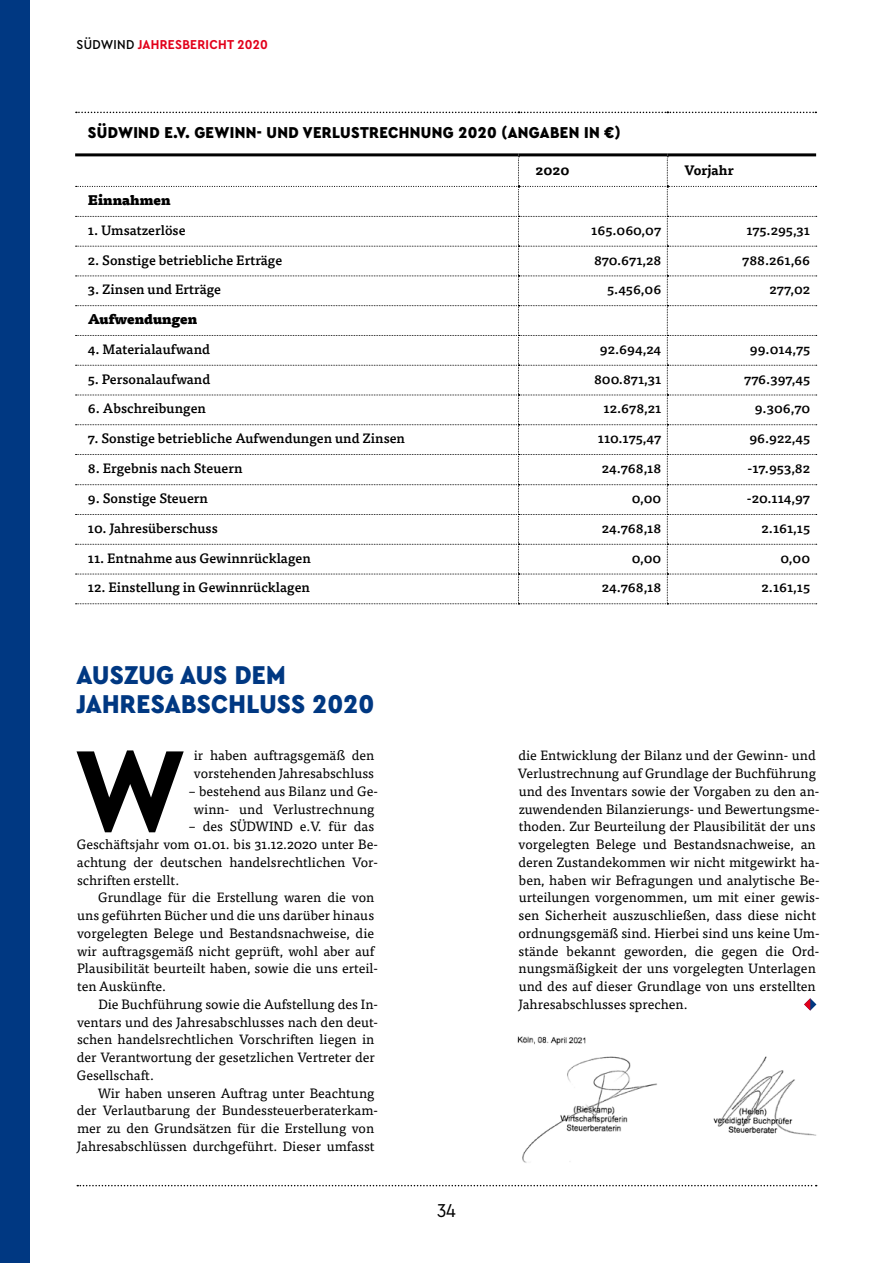
<style>
.page{position:relative;width:893px;height:1263px;background:#fff}
.page>*{position:absolute;margin:0;border:0;box-sizing:border-box;transform-origin:0 0}
.t1{font:700 121.05px "Cera Compact Pro";color:#000}
.t2{font:900 27px/29.2px "Cera Compact Pro";letter-spacing:.01em;color:#003882}
.t3{font:19.5px "Cera Compact Pro";color:#000}
.t4{font:900 16.5px "Cera Compact Pro";letter-spacing:.02em;color:#000}
.t5{font:13.5px/17.7px "Tisa Pro";color:#000}
.t6{font:500 13.5px "Tisa Pro";color:#000}
.t7{font:700 13.5px "Cera Compact Pro";letter-spacing:.02em;color:#e2001a}
.t8{font:900 13.5px "Tisa Pro";color:#000}
.t9{font:700 13.5px "Tisa Pro";color:#000}
.s1{font-weight:500;color:#000}
</style>
<div class="page">
<div style="left:0;top:0;width:30px;height:1263px;background:#003882"></div>
<svg style="left:77px;top:1185px;width:740px;height:1px"></svg>
<svg style="left:804px;top:998px;width:12px;height:12px"></svg>
<img style="left:517px;top:1036px;width:69px;height:9px">
<img style="left:522px;top:1056px;width:295px;height:107px">
<hr style="left:75px;top:153px;width:443px;height:3px;background:#000">
<hr style="left:518px;top:153px;width:149px;height:3px;background:#000">
<hr style="left:667px;top:153px;width:149px;height:3px;background:#000">
<svg style="left:76px;top:112px;width:740px;height:1px"></svg>
<svg style="left:76px;top:156px;width:741px;height:448px"></svg>
<p class="t7" style="left:77px;top:36px;width:193px"><span class="s1">SÜDWIND</span> JAHRESBERICHT 2020</p>
<p class="t4" style="left:88px;top:122px;width:534px">SÜDWIND E.V. GEWINN- UND VERLUSTRECHNUNG 2020 (ANGABEN IN €)</p>
<p class="t9" style="left:535px;top:159px;width:36px">2020</p>
<p class="t9" style="left:684px;top:159px;width:51px">Vorjahr</p>
<p class="t8" style="left:88px;top:188px;width:84px">Einnahmen</p>
<p class="t6" style="left:88px;top:220px;width:99px">1. Umsatzerlöse</p>
<p class="t6" style="left:591px;top:220px;width:72px">165.060,07</p>
<p class="t6" style="left:746px;top:220px;width:65px">175.295,31</p>
<p class="t6" style="left:88px;top:249px;width:196px">2. Sonstige betriebliche Erträge</p>
<p class="t6" style="left:594px;top:249px;width:69px">870.671,28</p>
<p class="t6" style="left:742px;top:249px;width:69px">788.261,66</p>
<p class="t6" style="left:88px;top:279px;width:135px">3. Zinsen und Erträge</p>
<p class="t6" style="left:607px;top:279px;width:56px">5.456,06</p>
<p class="t6" style="left:769px;top:279px;width:42px">277,02</p>
<p class="t8" style="left:88px;top:307px;width:111px">Aufwendungen</p>
<p class="t6" style="left:88px;top:339px;width:124px">4. Materialaufwand</p>
<p class="t6" style="left:600px;top:339px;width:63px">92.694,24</p>
<p class="t6" style="left:750px;top:339px;width:62px">99.014,75</p>
<p class="t6" style="left:88px;top:368px;width:124px">5. Personalaufwand</p>
<p class="t6" style="left:594px;top:368px;width:69px">800.871,31</p>
<p class="t6" style="left:744px;top:368px;width:68px">776.397,45</p>
<p class="t6" style="left:88px;top:398px;width:120px">6. Abschreibungen</p>
<p class="t6" style="left:604px;top:398px;width:59px">12.678,21</p>
<p class="t6" style="left:755px;top:398px;width:57px">9.306,70</p>
<p class="t6" style="left:88px;top:428px;width:319px">7. Sonstige betriebliche Aufwendungen und Zinsen</p>
<p class="t6" style="left:598px;top:428px;width:65px">110.175,47</p>
<p class="t6" style="left:749px;top:428px;width:62px">96.922,45</p>
<p class="t6" style="left:88px;top:458px;width:156px">8. Ergebnis nach Steuern</p>
<p class="t6" style="left:602px;top:458px;width:61px">24.768,18</p>
<p class="t6" style="left:747px;top:458px;width:64px">-17.953,82</p>
<p class="t6" style="left:88px;top:488px;width:122px">9. Sonstige Steuern</p>
<p class="t6" style="left:632px;top:488px;width:31px">0,00</p>
<p class="t6" style="left:747px;top:488px;width:65px">-20.114,97</p>
<p class="t6" style="left:88px;top:518px;width:131px">10. Jahresüberschuss</p>
<p class="t6" style="left:602px;top:518px;width:61px">24.768,18</p>
<p class="t6" style="left:762px;top:518px;width:50px">2.161,15</p>
<p class="t6" style="left:88px;top:547px;width:224px">11. Entnahme aus Gewinnrücklagen</p>
<p class="t6" style="left:632px;top:547px;width:31px">0,00</p>
<p class="t6" style="left:781px;top:547px;width:31px">0,00</p>
<p class="t6" style="left:88px;top:577px;width:224px">12. Einstellung in Gewinnrücklagen</p>
<p class="t6" style="left:602px;top:577px;width:61px">24.768,18</p>
<p class="t6" style="left:762px;top:577px;width:50px">2.161,15</p>
<h2 class="t2" style="left:77px;top:659px;width:299px">AUSZUG AUS DEM<br>JAHRESABSCHLUSS 2020</h2>
<h1 class="t1" style="left:74px;top:710px;width:113px">W</h1>
<p class="t5" style="left:194px;top:746px;width:182px">ir haben auftragsgemäß den vorstehenden Jahresabschluss</p>
<p class="t5" style="left:189px;top:781px;width:191px;text-align:center">– bestehend aus Bilanz und Ge&shy;winn- und Verlustrechnung</p>
<p class="t5" style="left:77px;top:817px;width:303px;text-indent:112px">– des SÜDWIND e.V. für das Geschäftsjahr vom 01.01. bis 31.12.2020 unter Be&shy;achtung der deutschen handelsrechtlichen Vor&shy;schriften erstellt.</p>
<p class="t5" style="left:77px;top:888px;width:303px;text-indent:21px">Grundlage für die Erstellung waren die von uns geführten Bücher und die uns darüber hinaus vorgelegten Belege und Bestandsnachweise, die wir auftragsgemäß nicht geprüft, wohl aber auf Plausibilität beurteilt haben, sowie die uns erteil&shy;ten Auskünfte.</p>
<p class="t5" style="left:77px;top:994px;width:303px;text-indent:22px">Die Buchführung sowie die Aufstellung des In&shy;ventars und des Jahresabschlusses nach den deut&shy;schen handelsrechtlichen Vorschriften liegen in der Verantwortung der gesetzlichen Vertreter der Gesellschaft.</p>
<p class="t5" style="left:77px;top:1083px;width:303px;text-indent:21px">Wir haben unseren Auftrag unter Beachtung der Verlautbarung der Bundessteuerberaterkam&shy;mer zu den Grundsätzen für die Erstellung von Jahresabschlüssen durchgeführt. Dieser umfasst</p>
<h3 class="t3" style="left:437px;top:1197px;width:20px">34</h3>
<p class="t5" style="left:518px;top:746px;width:303px">die Entwicklung der Bilanz und der Gewinn- und Verlustrechnung auf Grundlage der Buchführung und des Inventars sowie der Vorgaben zu den an&shy;zuwendenden Bilanzierungs- und Bewertungsme&shy;thoden. Zur Beurteilung der Plausibilität der uns vorgelegten Belege und Bestandsnachweise, an deren Zustandekommen wir nicht mitgewirkt ha&shy;ben, haben wir Befragungen und analytische Be&shy;urteilungen vorgenommen, um mit einer gewis&shy;sen Sicherheit auszuschließen, dass diese nicht ordnungsgemäß sind. Hierbei sind uns keine Um&shy;stände bekannt geworden, die gegen die Ord&shy;nungsmäßigkeit der uns vorgelegten Unterlagen und des auf dieser Grundlage von uns erstellten Jahresabschlusses sprechen.</p>
</div>
